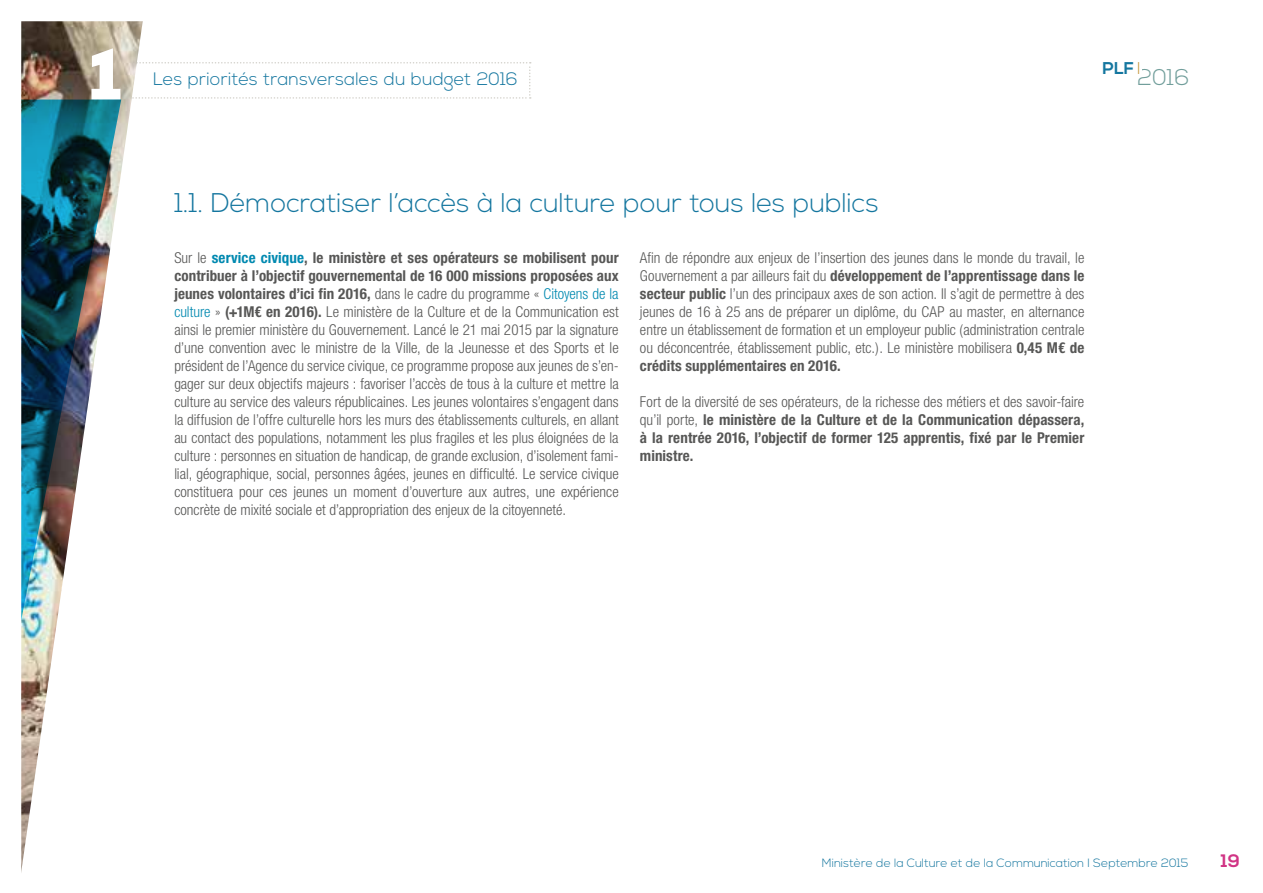
<style>
.page{position:relative;width:1263px;height:893px;background:#fff}
.page>*{position:absolute;margin:0;border:0;box-sizing:border-box;transform-origin:0 0}
.t1{font:900 72px "Nexa";color:#fff}
.t2{font:300 27px "Nexa";letter-spacing:-.005em;color:#14769f}
.t3{font:300 22.65px "Nexa";color:#719e9b}
.t4{font:300 18px "Nexa";letter-spacing:.005em;color:#14769f}
.t5{font:700 18px "Nexa";color:#d13485}
.t6{font:700 16.95px "Nexa";color:#14769f}
.t7{font:300 condensed 15px/18px "Helvetica Neue";color:#575756;text-align:justify}
.t8{font:700 condensed 15px/18px "Helvetica Neue LT Std";letter-spacing:.005em;color:#575756;text-align:justify}
.t9{font:300 12px "Nexa";color:#14769f}
.s1{font-weight:300;color:#c69539}
.s2{font-family:"Helvetica Neue";font-weight:300}
.s3{color:#0089b0}
.s4{font-family:"Helvetica Neue";font-weight:300;color:#0089b0}
.s5{font-family:"Helvetica Neue LT Std";font-weight:700}
</style>
<div class="page">
<svg style="left:239px;top:62px;width:292px;height:37px"></svg>
<img style="left:21px;top:21px;width:217px;height:852px">
<h1 class="t1" style="left:88px;top:28px;width:36px">1</h1>
<p class="t4" style="left:153px;top:69px;width:366px">Les priorités transversales du budget 2016</p>
<p class="t6" style="left:1102px;top:59px;width:40px">PLF <span class="s1">I</span></p>
<h3 class="t3" style="left:1137px;top:64px;width:54px">2016</h3>
<h2 class="t2" style="left:174px;top:187px;width:706px">1.1. Démocratiser l’accès à la culture pour tous les publics</h2>
<p class="t8" style="left:174px;top:248px;width:446px"><span class="s2">Sur le</span> <span class="s3">service civique</span>, le ministère et ses opérateurs se mobilisent pour contribuer à l’objectif gouvernemental de 16 000 missions proposées aux jeunes volontaires d’ici fin 2016, <span class="s2">dans le cadre du programme «</span> <span class="s4">Citoyens de la</span></p>
<p class="t7" style="left:174px;top:302px;width:446px"><span class="s3">culture</span> » <span class="s5">(+1M€ en 2016).</span> Le ministère de la Culture et de la Communication est ainsi le premier ministère du Gouvernement. Lancé le 21 mai 2015 par la signature d’une convention avec le ministre de la Ville, de la Jeunesse et des Sports et le président de l’Agence du service civique, ce programme propose aux jeunes de s’en&shy;gager sur deux objectifs majeurs : favoriser l’accès de tous à la culture et mettre la culture au service des valeurs républicaines. Les jeunes volontaires s’engagent dans la diffusion de l’offre culturelle hors les murs des établissements culturels, en allant au contact des populations, notamment les plus fragiles et les plus éloignées de la culture : personnes en situation de handicap, de grande exclusion, d’isolement fami&shy;lial, géographique, social, personnes âgées, jeunes en difficulté. Le service civique constituera pour ces jeunes un moment d’ouverture aux autres, une expérience concrète de mixité sociale et d’appropriation des enjeux de la citoyenneté.</p>
<p class="t7" style="left:640px;top:248px;width:446px">Afin de répondre aux enjeux de l’insertion des jeunes dans le monde du travail, le</p>
<p class="t8" style="left:640px;top:266px;width:446px"><span class="s2">Gouvernement a par ailleurs fait du</span> développement de l’apprentissage dans le</p>
<p class="t7" style="left:640px;top:284px;width:446px"><span class="s5">secteur public</span> l’un des principaux axes de son action. Il s’agit de permettre à des jeunes de 16 à 25 ans de préparer un diplôme, du CAP au master, en alternance entre un établissement de formation et un employeur public (administration centrale ou déconcentrée, établissement public, etc.). Le ministère mobilisera <span class="s5">0,45 M€ de</span></p>
<p class="t8" style="left:640px;top:356px;width:202px">crédits supplémentaires en 2016.</p>
<p class="t7" style="left:640px;top:392px;width:446px">Fort de la diversité de ses opérateurs, de la richesse des métiers et des savoir-faire</p>
<p class="t8" style="left:640px;top:410px;width:446px"><span class="s2">qu’il porte,</span> le ministère de la Culture et de la Communication dépassera, à la rentrée 2016, l’objectif de former 125 apprentis, fixé par le Premier ministre.</p>
<p class="t9" style="left:822px;top:855px;width:368px">Ministère de la Culture et de la Communication I Septembre 2015</p>
<p class="t5" style="left:1221px;top:850px;width:21px">19</p>
</div>
